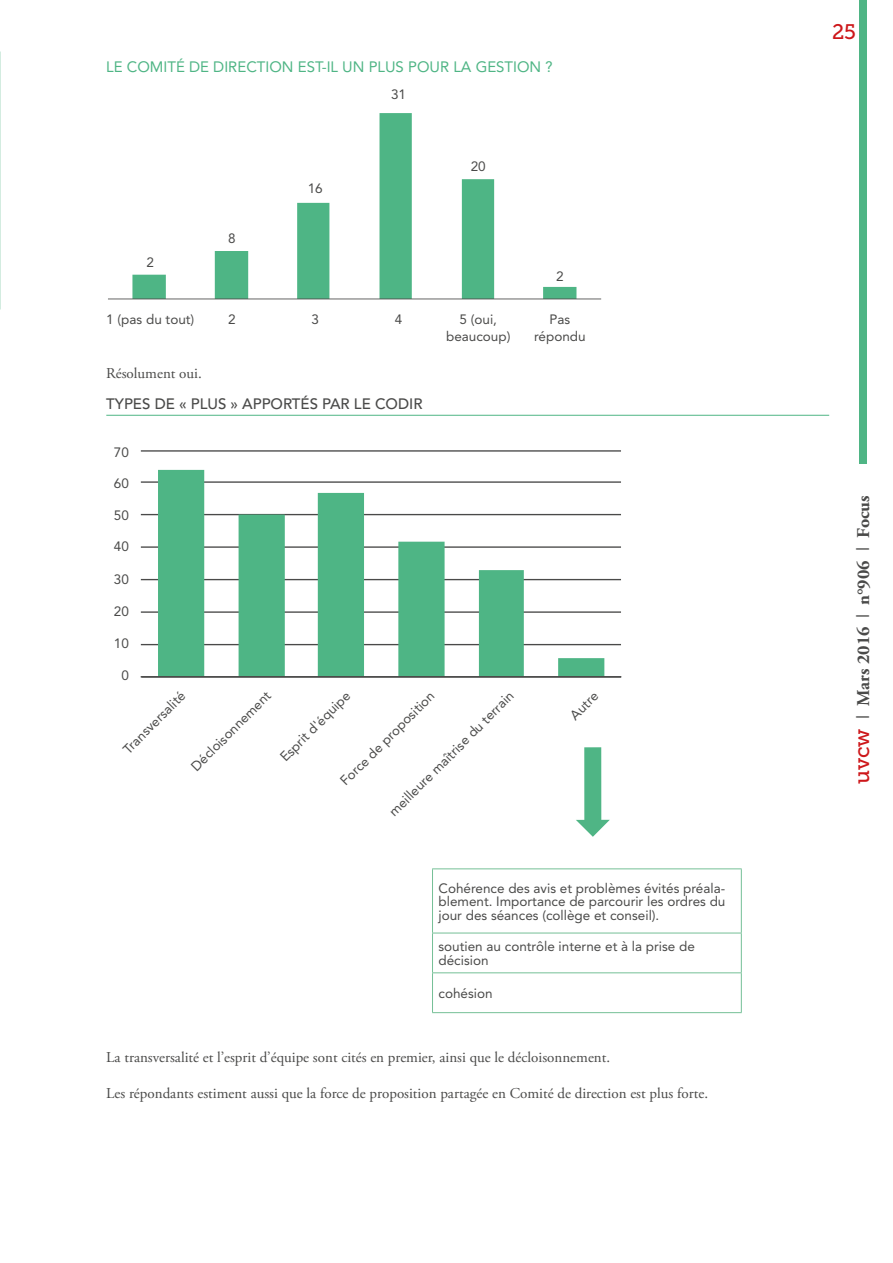
<style>
.page{position:relative;width:893px;height:1263px;background:#fff}
.page>*{position:absolute;margin:0;border:0;box-sizing:border-box;transform-origin:0 0}
.t1{font:21px "Museo Slab 500";color:#cd171a}
.t2{font:700 18px "Adobe Garamond Pro";color:#4a4a49}
.t3{font:15px "Adobe Garamond Pro";color:#4a4a49}
.t4{font:15px "Avenir LT Std";color:#4fb585}
.t5{font:500 15px "Avenir LT Std";color:#4a4a49}
.t6{font:13.5px/13.5px "Avenir LT Std";color:#4a4a49;text-align:center}
.s1{font-family:"Museo Slab 500";font-weight:400;font-size:21px;color:#cd171a}
.s2{font-family:"Century Gothic";font-weight:400}
</style>
<div class="page">
<div style="left:859px;top:0;width:7px;height:463px;background:#4fb585"></div>
<svg style="left:132px;top:113px;width:444px;height:185px"></svg>
<hr style="left:108px;top:298px;width:493px;height:1px;background:#4a4a49">
<hr style="left:106px;top:415px;width:723px;height:1px;background:#4fb585">
<hr style="left:141px;top:644px;width:480px;height:1px;background:#4a4a49">
<hr style="left:141px;top:611px;width:480px;height:2px;background:#4a4a49">
<hr style="left:141px;top:579px;width:480px;height:1px;background:#4a4a49">
<hr style="left:141px;top:546px;width:480px;height:2px;background:#4a4a49">
<hr style="left:141px;top:514px;width:480px;height:1px;background:#4a4a49">
<hr style="left:141px;top:481px;width:480px;height:2px;background:#4a4a49">
<hr style="left:141px;top:450px;width:480px;height:2px;background:#4a4a49">
<svg style="left:158px;top:470px;width:446px;height:206px"></svg>
<hr style="left:141px;top:676px;width:480px;height:2px;background:#4a4a49">
<hr style="left:432px;top:868px;width:310px;height:1px;background:#75c097">
<hr style="left:432px;top:869px;width:1px;height:64px;background:#75c097">
<hr style="left:741px;top:869px;width:1px;height:64px;background:#75c097">
<hr style="left:432px;top:933px;width:310px;height:1px;background:#75c097">
<hr style="left:432px;top:933px;width:1px;height:39px;background:#75c097">
<hr style="left:741px;top:933px;width:1px;height:39px;background:#75c097">
<hr style="left:432px;top:972px;width:310px;height:1px;background:#75c097">
<hr style="left:432px;top:973px;width:1px;height:39px;background:#75c097">
<hr style="left:741px;top:973px;width:1px;height:39px;background:#75c097">
<hr style="left:432px;top:1012px;width:310px;height:1px;background:#75c097">
<svg style="left:576px;top:747px;width:34px;height:90px"></svg>
<p class="t4" style="left:106px;top:58px;width:448px">LE COMITÉ DE DIRECTION EST-IL UN PLUS POUR LA GESTION ?</p>
<p class="t6" style="left:147px;top:256px;width:9px">2</p>
<p class="t6" style="left:228px;top:231px;width:9px">8</p>
<p class="t6" style="left:106px;top:313px;width:90px">1 (pas du tout)</p>
<p class="t6" style="left:228px;top:313px;width:9px">2</p>
<p class="t6" style="left:308px;top:181px;width:17px">16</p>
<p class="t6" style="left:391px;top:88px;width:17px">31</p>
<p class="t6" style="left:471px;top:160px;width:17px">20</p>
<p class="t6" style="left:556px;top:269px;width:9px">2</p>
<p class="t6" style="left:311px;top:313px;width:9px">3</p>
<p class="t6" style="left:395px;top:313px;width:9px">4</p>
<p class="t6" style="left:446px;top:311px;width:66px;line-height:16.5px">5 (oui, beaucoup)</p>
<p class="t6" style="left:534px;top:311px;width:53px;line-height:16.5px">Pas répondu</p>
<p class="t3" style="left:106px;top:364px;width:97px">Résolument oui.</p>
<p class="t5" style="left:106px;top:395px;width:318px">TYPES DE « PLUS » APPORTÉS PAR LE CODIR</p>
<p class="t6" style="left:114px;top:446px;width:17px">70</p>
<p class="t6" style="left:114px;top:477px;width:17px">60</p>
<p class="t6" style="left:114px;top:509px;width:17px">50</p>
<p class="t6" style="left:114px;top:540px;width:17px">40</p>
<p class="t6" style="left:114px;top:573px;width:17px">30</p>
<p class="t6" style="left:114px;top:604px;width:17px">20</p>
<p class="t6" style="left:114px;top:637px;width:17px">10</p>
<p class="t6" style="left:121px;top:668px;width:9px">0</p>
<p class="t6" style="left:121px;top:746px;width:83px;rotate:-45deg">Transversalité</p>
<p class="t6" style="left:567px;top:713px;width:35px;rotate:-45deg">Autre</p>
<p class="t6" style="left:189px;top:764px;width:108px;rotate:-45deg">Décloisonnement</p>
<p class="t6" style="left:387px;top:809px;width:172px;rotate:-45deg">meilleure maîtrise du terrain</p>
<p class="t6" style="left:278px;top:754px;width:94px;rotate:-45deg">Esprit d'équipe</p>
<p class="t6" style="left:338px;top:778px;width:128px;rotate:-45deg">Force de proposition</p>
<p class="t6" style="left:438px;top:881px;width:288px;text-align:justify">Cohérence des avis et problèmes évités préala&shy;blement. Importance de parcourir les ordres du jour des séances (collège et conseil).</p>
<p class="t6" style="left:438px;top:940px;width:258px;text-align:left">soutien au contrôle interne et à la prise de décision</p>
<p class="t6" style="left:438px;top:986px;width:56px">cohésion</p>
<p class="t3" style="left:106px;top:1048px;width:505px">La transversalité et l’esprit d’équipe sont cités en premier, ainsi que le décloisonnement.</p>
<p class="t3" style="left:106px;top:1084px;width:603px">Les répondants estiment aussi que la force de proposition partagée en Comité de direction est plus forte.</p>
<h1 class="t1" style="left:832px;top:20px;width:26px">25</h1>
<h2 class="t2" style="left:853px;top:784px;width:290px;rotate:-90deg"><span class="s1">uvcw</span> <span class="s2">I</span> Mars 2016 <span class="s2">I</span> n°906 <span class="s2">I</span> Focus</h2>
</div>
